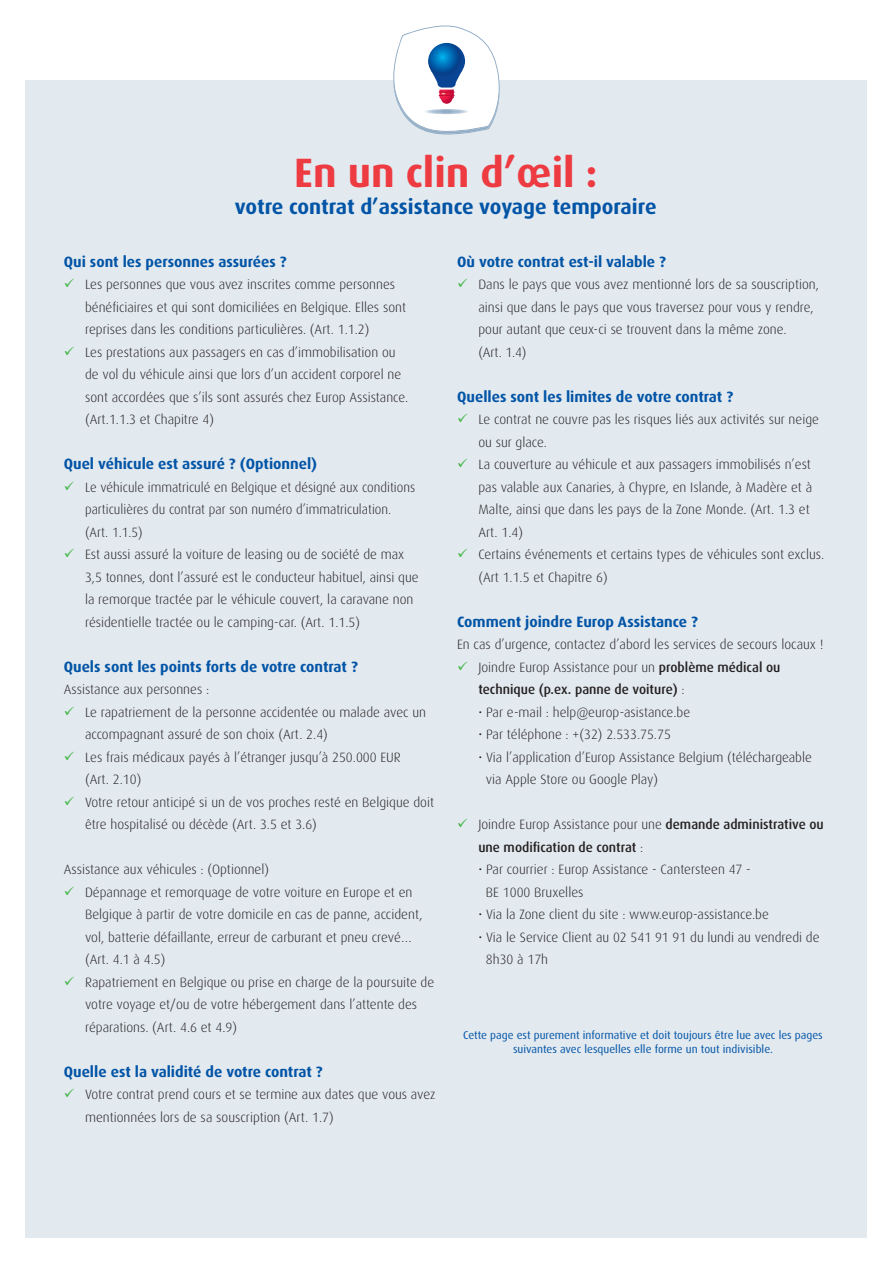
<style>
.page{position:relative;width:893px;height:1263px;background:#fff}
.page>*{position:absolute;margin:0;border:0;box-sizing:border-box;transform-origin:0 0}
.t1{font:700 41.1px "Dax Pro";color:#ee3a41}
.t2{font:700 21px "Dax Pro";color:#0154a6}
.t3{font:700 15px "Dax Pro";color:#0154a6}
.t4{font:300 13.5px/22.5px "Dax Pro";color:#231f20}
.t5{font:500 13.5px/22.5px "Dax Pro";color:#231f20}
.t6{font:11.25px/13.5px "Dax Pro";color:#0154a6;text-align:center}
.s1{color:#45b749}
.s2{font-weight:300}
</style>
<div class="page">
<div style="left:26px;top:80px;width:841px;height:1157px;background:#e2e9ef"></div>
<svg style="left:393px;top:26px;width:107px;height:108px"></svg>
<h1 class="t1" style="left:294px;top:146px;width:304px">En un clin d’œil :</h1>
<h2 class="t2" style="left:235px;top:193px;width:423px">votre contrat d’assistance voyage temporaire</h2>
<p class="t3" style="left:457px;top:252px;width:210px">Où votre contrat est-il valable ?</p>
<p class="t4" style="left:478px;top:273px;width:342px;text-indent:-21px"><span class="s1">✓</span> Dans le pays que vous avez mentionné lors de sa souscription, ainsi que dans le pays que vous traversez pour vous y rendre, pour autant que ceux-ci se trouvent dans la même zone.<br>(Art. 1.4)</p>
<p class="t3" style="left:457px;top:387px;width:277px">Quelles sont les limites de votre contrat ?</p>
<p class="t4" style="left:478px;top:408px;width:342px;text-indent:-21px"><span class="s1">✓</span> Le contrat ne couvre pas les risques liés aux activités sur neige ou sur glace.</p>
<p class="t4" style="left:478px;top:453px;width:335px;text-indent:-21px"><span class="s1">✓</span> La couverture au véhicule et aux passagers immobilisés n’est pas valable aux Canaries, à Chypre, en Islande, à Madère et à Malte, ainsi que dans les pays de la Zone Monde. (Art. 1.3 et Art. 1.4)</p>
<p class="t4" style="left:478px;top:543px;width:347px;text-indent:-21px"><span class="s1">✓</span> Certains événements et certains types de véhicules sont exclus. (Art 1.1.5 et Chapitre 6)</p>
<p class="t3" style="left:457px;top:612px;width:242px">Comment joindre Europ Assistance ?</p>
<p class="t4" style="left:457px;top:633px;width:368px">En cas d’urgence, contactez d’abord les services de secours locaux !</p>
<p class="t5" style="left:478px;top:655px;width:304px;text-indent:-21px"><span class="s1">✓</span> <span class="s2">Joindre Europ Assistance pour un</span> problème médical ou technique (p.ex. panne de voiture) <span class="s2">:</span></p>
<p class="t4" style="left:478px;top:700px;width:213px">• Par e-mail : help@europ-asistance.be</p>
<p class="t4" style="left:478px;top:723px;width:194px">• Par téléphone : +(32) 2.533.75.75</p>
<p class="t4" style="left:486px;top:745px;width:327px;text-indent:-8px">• Via l’application d’Europ Assistance Belgium (téléchargeable via Apple Store ou Google Play)</p>
<p class="t5" style="left:478px;top:813px;width:347px;text-indent:-21px"><span class="s1">✓</span> <span class="s2">Joindre Europ Assistance pour une</span> demande administrative ou une modification de contrat <span class="s2">:</span></p>
<p class="t4" style="left:486px;top:858px;width:266px;text-indent:-8px">• Par courrier : Europ Assistance - Cantersteen 47 -<br>BE 1000 Bruxelles</p>
<p class="t4" style="left:478px;top:903px;width:292px">• Via la Zone client du site : www.europ-assistance.be</p>
<p class="t4" style="left:486px;top:925px;width:335px;text-indent:-8px">• Via le Service Client au 02 541 91 91 du lundi au vendredi de<br>8h30 à 17h</p>
<p class="t3" style="left:64px;top:252px;width:224px">Qui sont les personnes assurées ?</p>
<p class="t4" style="left:85px;top:273px;width:323px;text-indent:-21px"><span class="s1">✓</span> Les personnes que vous avez inscrites comme personnes bénéficiaires et qui sont domiciliées en Belgique. Elles sont reprises dans les conditions particulières. (Art. 1.1.2)</p>
<p class="t4" style="left:85px;top:340px;width:325px;text-indent:-21px"><span class="s1">✓</span> Les prestations aux passagers en cas d’immobilisation ou de vol du véhicule ainsi que lors d’un accident corporel ne sont accordées que s’ils sont assurés chez Europ Assistance. (Art.1.1.3 et Chapitre 4)</p>
<p class="t3" style="left:64px;top:454px;width:255px">Quel véhicule est assuré ? (Optionnel)</p>
<p class="t4" style="left:85px;top:475px;width:332px;text-indent:-21px"><span class="s1">✓</span> Le véhicule immatriculé en Belgique et désigné aux conditions particulières du contrat par son numéro d’immatriculation. (Art. 1.1.5)</p>
<p class="t4" style="left:85px;top:543px;width:335px;text-indent:-21px"><span class="s1">✓</span> Est aussi assuré la voiture de leasing ou de société de max 3,5 tonnes, dont l’assuré est le conducteur habituel, ainsi que la remorque tractée par le véhicule couvert, la caravane non résidentielle tractée ou le camping-car. (Art. 1.1.5)</p>
<p class="t3" style="left:64px;top:657px;width:295px">Quels sont les points forts de votre contrat ?</p>
<p class="t4" style="left:64px;top:678px;width:147px">Assistance aux personnes :</p>
<p class="t4" style="left:85px;top:700px;width:343px;text-indent:-21px"><span class="s1">✓</span> Le rapatriement de la personne accidentée ou malade avec un accompagnant assuré de son choix (Art. 2.4)</p>
<p class="t4" style="left:85px;top:745px;width:317px;text-indent:-21px"><span class="s1">✓</span> Les frais médicaux payés à l’étranger jusqu’à 250.000 EUR (Art. 2.10)</p>
<p class="t4" style="left:85px;top:790px;width:350px;text-indent:-21px"><span class="s1">✓</span> Votre retour anticipé si un de vos proches resté en Belgique doit être hospitalisé ou décède (Art. 3.5 et 3.6)</p>
<p class="t4" style="left:64px;top:858px;width:207px">Assistance aux véhicules : (Optionnel)</p>
<p class="t4" style="left:85px;top:880px;width:339px;text-indent:-21px"><span class="s1">✓</span> Dépannage et remorquage de votre voiture en Europe et en Belgique à partir de votre domicile en cas de panne, accident, vol, batterie défaillante, erreur de carburant et pneu crevé… (Art. 4.1 à 4.5)</p>
<p class="t4" style="left:85px;top:970px;width:351px;text-indent:-21px"><span class="s1">✓</span> Rapatriement en Belgique ou prise en charge de la poursuite de votre voyage et/ou de votre hébergement dans l’attente des réparations. (Art. 4.6 et 4.9)</p>
<p class="t3" style="left:64px;top:1062px;width:260px">Quelle est la validité de votre contrat ?</p>
<p class="t4" style="left:85px;top:1083px;width:352px;text-indent:-21px"><span class="s1">✓</span> Votre contrat prend cours et se termine aux dates que vous avez mentionnées lors de sa souscription (Art. 1.7)</p>
<p class="t6" style="left:463px;top:1028px;width:361px">Cette page est purement informative et doit toujours être lue avec les pages suivantes avec lesquelles elle forme un tout indivisible.</p>
</div>
